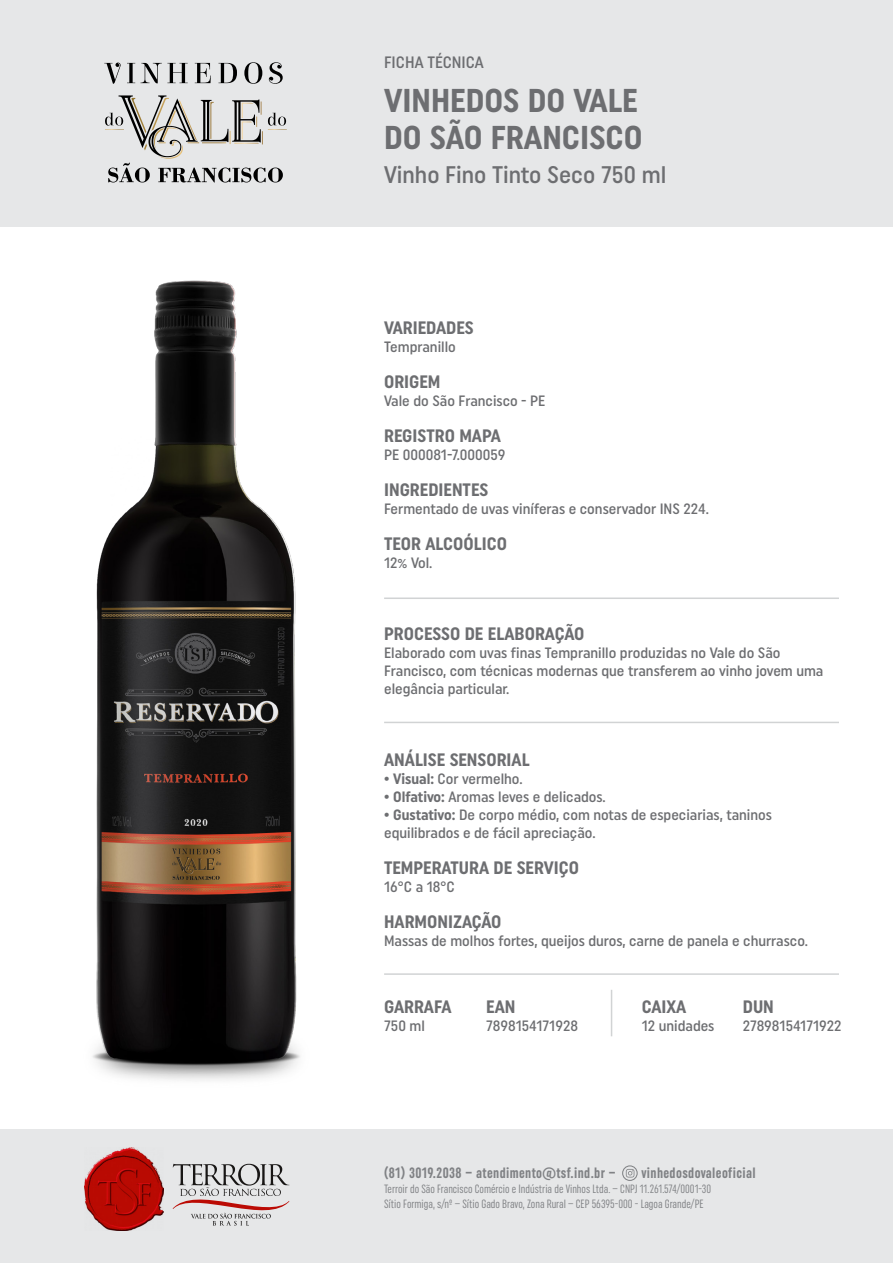
<style>
.page{position:relative;width:893px;height:1263px;background:#fff}
.page>*{position:absolute;margin:0;border:0;box-sizing:border-box;transform-origin:0 0}
.t1{font:700 33px/37.2px "Uniform Condensed";color:#6d6e71}
.t2{font:500 24px "Uniform Condensed";color:#6d6e71}
.t3{font:700 18px "Uniform Condensed";color:#6d6e71}
.t4{font:500 16.5px "Uniform Condensed";color:#6d6e71}
.t5{font:500 15px/18px "Uniform Condensed";color:#6d6e71}
.t6{font:700 extra-condensed 15px "Uniform";letter-spacing:.025em;color:#808285}
.t7{font:extra-condensed 12px/15px "Uniform";color:#808285}
.s1{font-weight:700}
</style>
<div class="page">
<img style="left:92px;top:280px;width:352px;height:801px">
<div style="left:0;top:0;width:893px;height:227px;background:#e6e7e8"></div>
<div style="left:0;top:1129px;width:893px;height:134px;background:#e6e7e8"></div>
<img style="left:84px;top:1147px;width:79px;height:83px">
<svg style="left:173px;top:1164px;width:116px;height:61px"></svg>
<svg style="left:108px;top:163px;width:42px;height:19px"></svg>
<svg style="left:158px;top:168px;width:125px;height:14px"></svg>
<svg style="left:104px;top:62px;width:179px;height:22px"></svg>
<svg style="left:105px;top:95px;width:182px;height:62px"></svg>
<hr style="left:384px;top:722px;width:455px;height:1px;background:#d1d3d4">
<hr style="left:384px;top:597px;width:455px;height:2px;background:#d1d3d4">
<hr style="left:384px;top:973px;width:455px;height:2px;background:#d1d3d4">
<hr style="left:611px;top:990px;width:1px;height:46px;background:#d1d3d4">
<svg style="left:622px;top:1165px;width:16px;height:16px"></svg>
<p class="t4" style="left:384px;top:53px;width:101px">FICHA TÉCNICA</p>
<h1 class="t1" style="left:384px;top:82px;width:260px">VINHEDOS DO VALE<br>DO SÃO FRANCISCO</h1>
<h2 class="t2" style="left:384px;top:160px;width:284px">Vinho Fino Tinto Seco 750 ml</h2>
<p class="t3" style="left:384px;top:317px;width:91px">VARIEDADES</p>
<p class="t5" style="left:384px;top:338px;width:73px">Tempranillo</p>
<p class="t3" style="left:384px;top:371px;width:58px">ORIGEM</p>
<p class="t5" style="left:384px;top:392px;width:163px">Vale do São Francisco - PE</p>
<p class="t3" style="left:384px;top:425px;width:118px">REGISTRO MAPA</p>
<p class="t5" style="left:384px;top:446px;width:123px">PE 000081-7.000059</p>
<p class="t3" style="left:384px;top:479px;width:106px">INGREDIENTES</p>
<p class="t5" style="left:384px;top:500px;width:326px">Fermentado de uvas viníferas e conservador INS 224.</p>
<p class="t3" style="left:384px;top:533px;width:124px">TEOR ALCOÓLICO</p>
<p class="t5" style="left:384px;top:554px;width:50px">12% Vol.</p>
<p class="t3" style="left:384px;top:623px;width:202px">PROCESSO DE ELABORAÇÃO</p>
<p class="t5" style="left:384px;top:644px;width:441px">Elaborado com uvas finas Tempranillo produzidas no Vale do São<br>Francisco, com técnicas modernas que transferem ao vinho jovem uma elegância particular.</p>
<p class="t3" style="left:384px;top:749px;width:147px">ANÁLISE SENSORIAL</p>
<p class="t5" style="left:384px;top:770px;width:140px"><span class="s1">• Visual:</span> Cor vermelho.</p>
<p class="t5" style="left:384px;top:788px;width:223px"><span class="s1">• Olfativo:</span> Aromas leves e delicados.</p>
<p class="t5" style="left:384px;top:806px;width:389px"><span class="s1">• Gustativo:</span> De corpo médio, com notas de especiarias, taninos equilibrados e de fácil apreciação.</p>
<p class="t3" style="left:384px;top:857px;width:196px">TEMPERATURA DE SERVIÇO</p>
<p class="t5" style="left:384px;top:878px;width:72px">16°C a 18°C</p>
<p class="t3" style="left:384px;top:911px;width:119px">HARMONIZAÇÃO</p>
<p class="t5" style="left:384px;top:932px;width:425px">Massas de molhos fortes, queijos duros, carne de panela e churrasco.</p>
<p class="t3" style="left:384px;top:996px;width:69px">GARRAFA</p>
<p class="t5" style="left:384px;top:1017px;width:42px">750 ml</p>
<p class="t3" style="left:486px;top:996px;width:31px">EAN</p>
<p class="t5" style="left:486px;top:1017px;width:93px">7898154171928</p>
<p class="t3" style="left:642px;top:996px;width:46px">CAIXA</p>
<p class="t5" style="left:642px;top:1017px;width:74px">12 unidades</p>
<p class="t3" style="left:743px;top:996px;width:33px">DUN</p>
<p class="t5" style="left:743px;top:1017px;width:100px">27898154171922</p>
<p class="t6" style="left:384px;top:1164px;width:233px">(81) 3019.2038 – atendimento@tsf.ind.br –</p>
<p class="t6" style="left:641px;top:1164px;width:116px">vinhedosdovaleoficial</p>
<p class="t7" style="left:384px;top:1181px;width:329px">Terroir do São Francisco Comércio e Indústria de Vinhos Ltda. – CNPJ 11.261.574/0001-30<br>Sítio Formiga, s/nº – Sítio Gado Bravo, Zona Rural – CEP 56395-000 - Lagoa Grande/PE</p>
</div>
